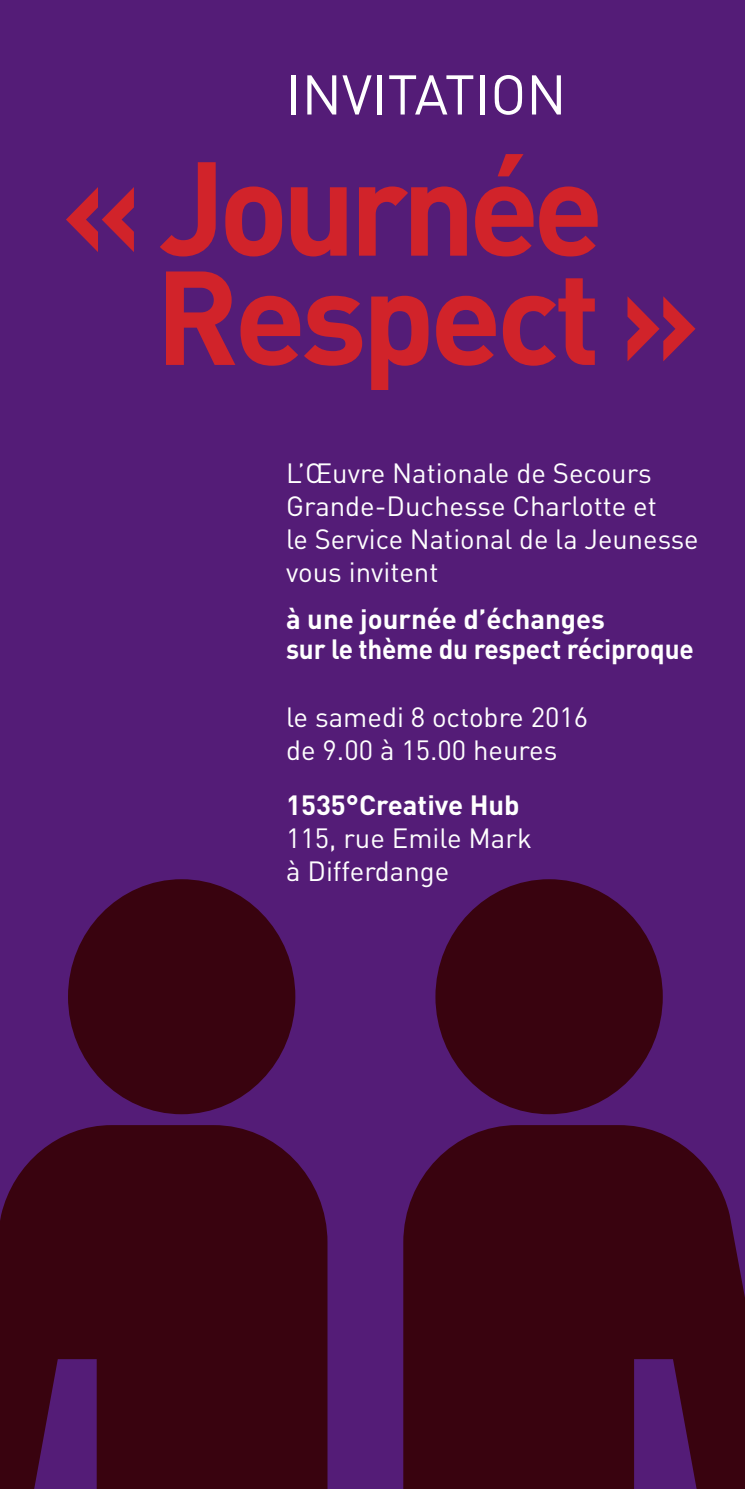
<style>
.page{position:relative;width:745px;height:1489px;background:#fff}
.page>*{position:absolute;margin:0;border:0;box-sizing:border-box;transform-origin:0 0}
.t1{font:700 131.25px "DIN";letter-spacing:-.045em;color:#d1232a}
.t2{font:55px "DIN";color:#fff}
.t3{font:27.5px/33px "DIN";color:#fff}
.t4{font:700 27.5px "DIN";letter-spacing:-.005em;color:#fff}
.t5{font:700 27.5px "DIN";letter-spacing:-.005em;color:#fff;scale:.95 1}
</style>
<div class="page">
<div style="left:0;top:0;width:744px;height:1488px;background:#541c77"></div>
<svg style="left:0;top:1125px;width:327px;height:363px;background:#3b0519"></svg>
<div style="left:68px;top:879px;width:227px;height:235px;background:#39030f;border-radius:50%"></div>
<svg style="left:403px;top:1125px;width:341px;height:363px;background:#3c051a"></svg>
<div style="left:435px;top:879px;width:227px;height:235px;background:#39030f;border-radius:50%"></div>
<p class="t2" style="left:286px;top:60px;width:282px">INVITATION</p>
<p class="t1" style="left:62px;top:120px;width:543px">« Journée</p>
<p class="t1" style="left:155px;top:229px;width:545px">Respect »</p>
<p class="t3" style="left:286px;top:456px;width:372px">L’Œuvre Nationale de Secours<br>Grande-Duchesse Charlotte et</p>
<p class="t3" style="left:286px;top:522px;width:414px">le Service National de la Jeunesse</p>
<p class="t3" style="left:286px;top:555px;width:154px">vous invitent</p>
<p class="t4" style="left:286px;top:601px;width:320px">à une journée d’échanges</p>
<p class="t5" style="left:286px;top:631px;width:430px">sur le thème du respect réciproque</p>
<p class="t3" style="left:286px;top:700px;width:303px">le samedi 8 octobre 2016</p>
<p class="t3" style="left:286px;top:733px;width:273px">de 9.00 à 15.00 heures</p>
<p class="t4" style="left:286px;top:786px;width:235px">1535°Creative Hub</p>
<p class="t3" style="left:286px;top:820px;width:247px">115, rue Emile Mark</p>
<p class="t3" style="left:286px;top:853px;width:165px">à Differdange</p>
</div>
